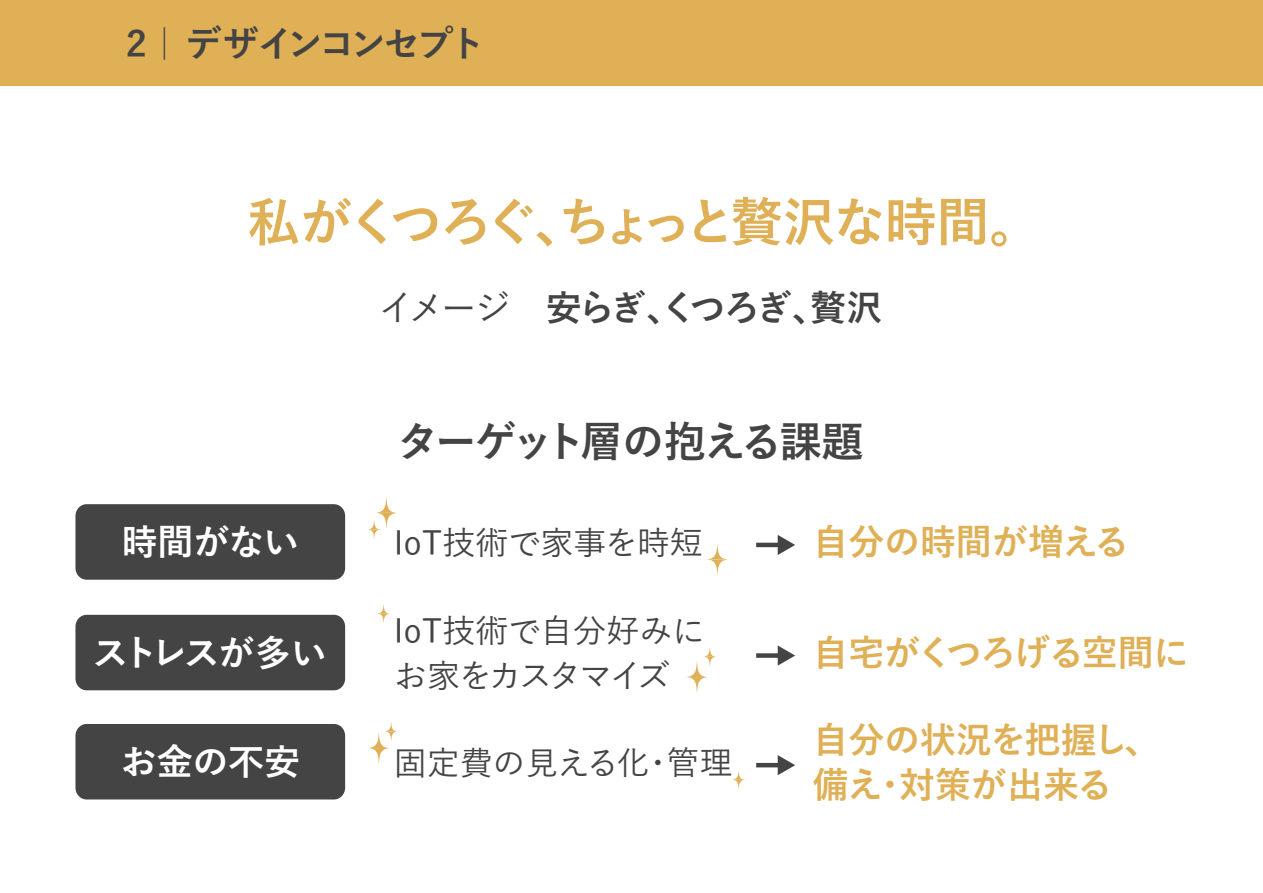
<style>
.page{position:relative;width:1263px;height:893px;background:#fff}
.page>*{position:absolute;margin:0;border:0;box-sizing:border-box;transform-origin:0 0}
.t1{font:700 52.5px "Yu Gothic";letter-spacing:-.105em;color:#dfb056}
.t2{font:700 42px "Yu Gothic";letter-spacing:-.075em;color:#444}
.t3{font:700 36px/45px "Yu Gothic";letter-spacing:-.01em;color:#dfb056}
.t4{font:700 36px "Yu Gothic";letter-spacing:-.105em;color:#444}
.t5{font:700 36px "Yu Gothic";letter-spacing:-.04em;color:#dfb056}
.t6{font:700 36px "Yu Gothic";letter-spacing:-.01em;color:#fff}
.t7{font:700 36px "Yu Gothic";letter-spacing:-.065em;color:#fff}
.t8{font:500 33px/45px "Yu Gothic";letter-spacing:-.005em;color:#444}
.s1{font-weight:500}
</style>
<div class="page">
<div style="left:0;top:0;width:1263px;height:85px;background:#dfb056"></div>
<div style="left:75px;top:504px;width:270px;height:76px;background:#444;border-radius:11px"></div>
<hr style="left:756px;top:543px;width:25px;height:4px;background:#444">
<svg style="left:778px;top:535px;width:17px;height:20px"></svg>
<svg style="left:707px;top:543px;width:21px;height:33px"></svg>
<svg style="left:368px;top:497px;width:29px;height:42px"></svg>
<div style="left:75px;top:615px;width:270px;height:75px;background:#444;border-radius:11px"></div>
<div style="left:756px;top:653px;width:25px;height:5px;background:#444"></div>
<svg style="left:778px;top:645px;width:17px;height:21px"></svg>
<svg style="left:686px;top:647px;width:30px;height:46px"></svg>
<svg style="left:377px;top:604px;width:13px;height:19px"></svg>
<div style="left:75px;top:724px;width:270px;height:75px;background:#444;border-radius:11px"></div>
<hr style="left:756px;top:763px;width:25px;height:4px;background:#444">
<svg style="left:778px;top:755px;width:17px;height:20px"></svg>
<svg style="left:732px;top:770px;width:13px;height:20px"></svg>
<svg style="left:368px;top:722px;width:30px;height:42px"></svg>
<p class="t4" style="left:126px;top:24px;width:361px">2｜デザインコンセプト</p>
<h1 class="t1" style="left:247px;top:192px;width:796px">私がくつろぐ、ちょっと贅沢な時間。</h1>
<p class="t4" style="left:378px;top:287px;width:506px"><span class="s1">イメージ</span>　安らぎ、くつろぎ、贅沢</p>
<p class="t2" style="left:397px;top:418px;width:468px">ターゲット層の抱える課題</p>
<p class="t6" style="left:122px;top:522px;width:179px">時間がない</p>
<p class="t8" style="left:394px;top:516px;width:311px">IoT技術で家事を時短</p>
<p class="t3" style="left:813px;top:520px;width:319px">自分の時間が増える</p>
<p class="t8" style="left:394px;top:604px;width:313px">IoT技術で自分好みにお家をカスタマイズ</p>
<p class="t7" style="left:93px;top:632px;width:236px">ストレスが多い</p>
<p class="t5" style="left:813px;top:632px;width:378px">自宅がくつろげる空間に</p>
<p class="t6" style="left:121px;top:742px;width:181px">お金の不安</p>
<p class="t8" style="left:394px;top:736px;width:340px">固定費の見える化・管理</p>
<p class="t3" style="left:813px;top:718px;width:349px">自分の状況を把握し、備え・対策が出来る</p>
</div>
